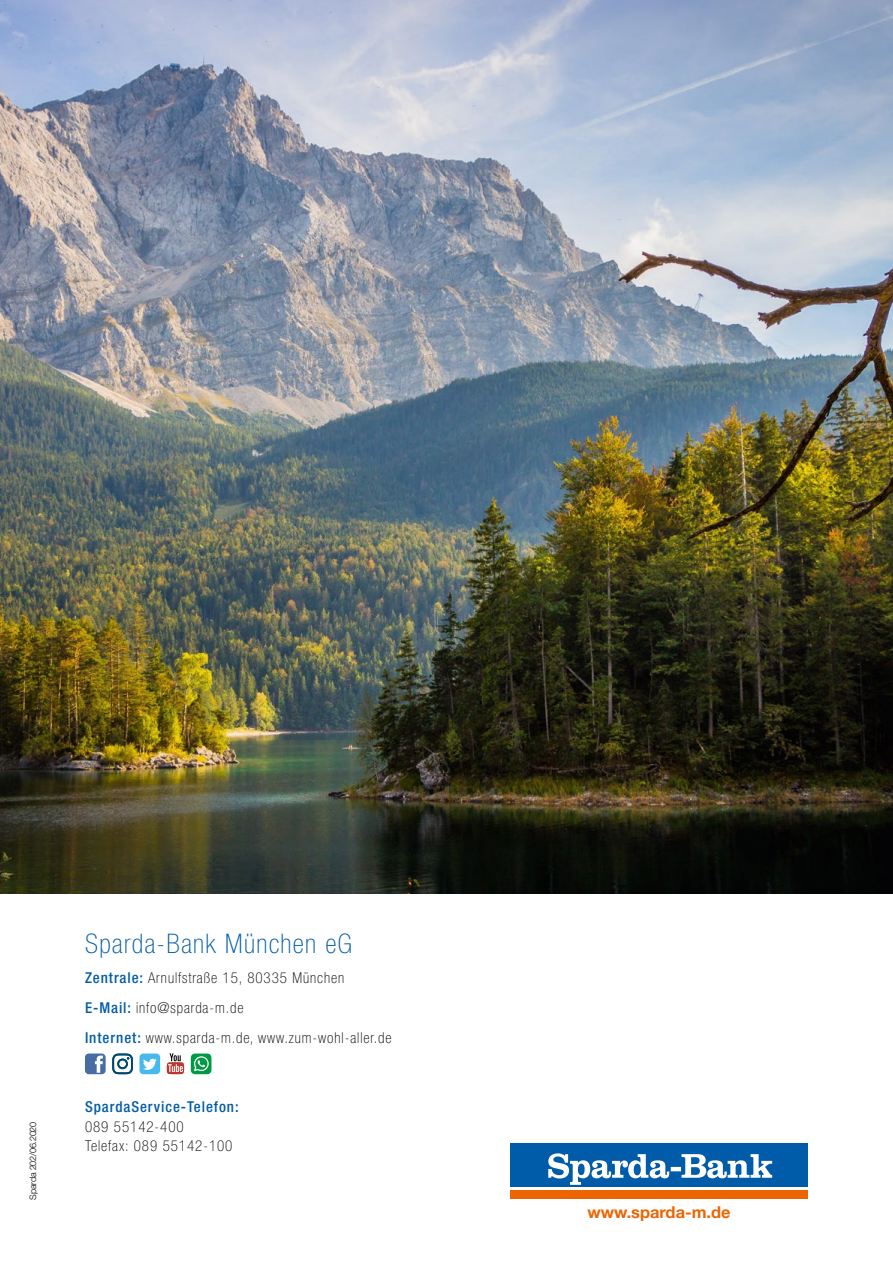
<style>
.page{position:relative;width:893px;height:1263px;background:#fff}
.page>*{position:absolute;margin:0;border:0;box-sizing:border-box;transform-origin:0 0}
.t1{font:100 condensed 27px "Helvetica Neue LT Std";letter-spacing:.05em;color:#005ca9}
.t2{font:700 16.35px "Helvetica Neue LT Std";color:#ec6502}
.t3{font:100 condensed 15px/30px "Helvetica Neue LT Std";letter-spacing:.06em;color:#000}
.t4{font:500 condensed 15px "Helvetica Neue LT Std";letter-spacing:.06em;color:#005ca9}
.t5{font:300 9px "Helvetica Neue LT Std";letter-spacing:-.02em;color:#000}
.s1{font-weight:500;color:#005ca9}
</style>
<div class="page">
<img style="left:0;top:0;width:893px;height:893px">
<div style="left:139px;top:1053px;width:21px;height:21px;background:#46baec;border-radius:4px"></div>
<svg style="left:143px;top:1059px;width:14px;height:11px"></svg>
<div style="left:85px;top:1053px;width:21px;height:21px;background:#486da2;border-radius:4px"></div>
<svg style="left:95px;top:1055px;width:8px;height:18px"></svg>
<svg style="left:167px;top:1053px;width:17px;height:21px"></svg>
<svg style="left:112px;top:1053px;width:21px;height:21px"></svg>
<svg style="left:191px;top:1053px;width:20px;height:21px"></svg>
<div style="left:510px;top:1143px;width:298px;height:44px;background:#005ca9"></div>
<div style="left:510px;top:1190px;width:298px;height:9px;background:#ec6502"></div>
<svg style="left:548px;top:1153px;width:224px;height:32px"></svg>
<p class="t5" style="left:27px;top:1200px;width:79px;rotate:-90deg">Sparda 202/06.2020</p>
<h1 class="t1" style="left:85px;top:928px;width:268px">Sparda-Bank München eG</h1>
<p class="t3" style="left:85px;top:962px;width:308px"><span class="s1">Zentrale:</span> Arnulfstraße 15, 80335 München<br><span class="s1">E-Mail:</span> info@sparda-m.de<br><span class="s1">Internet:</span> www.sparda-m.de, www.zum-wohl-aller.de</p>
<p class="t4" style="left:85px;top:1098px;width:155px">SpardaService-Telefon:</p>
<p class="t3" style="left:85px;top:1116px;width:149px;line-height:19.5px">089 55142-400<br>Telefax: 089 55142-100</p>
<p class="t2" style="left:588px;top:1202px;width:144px">www.sparda-m.de</p>
</div>
